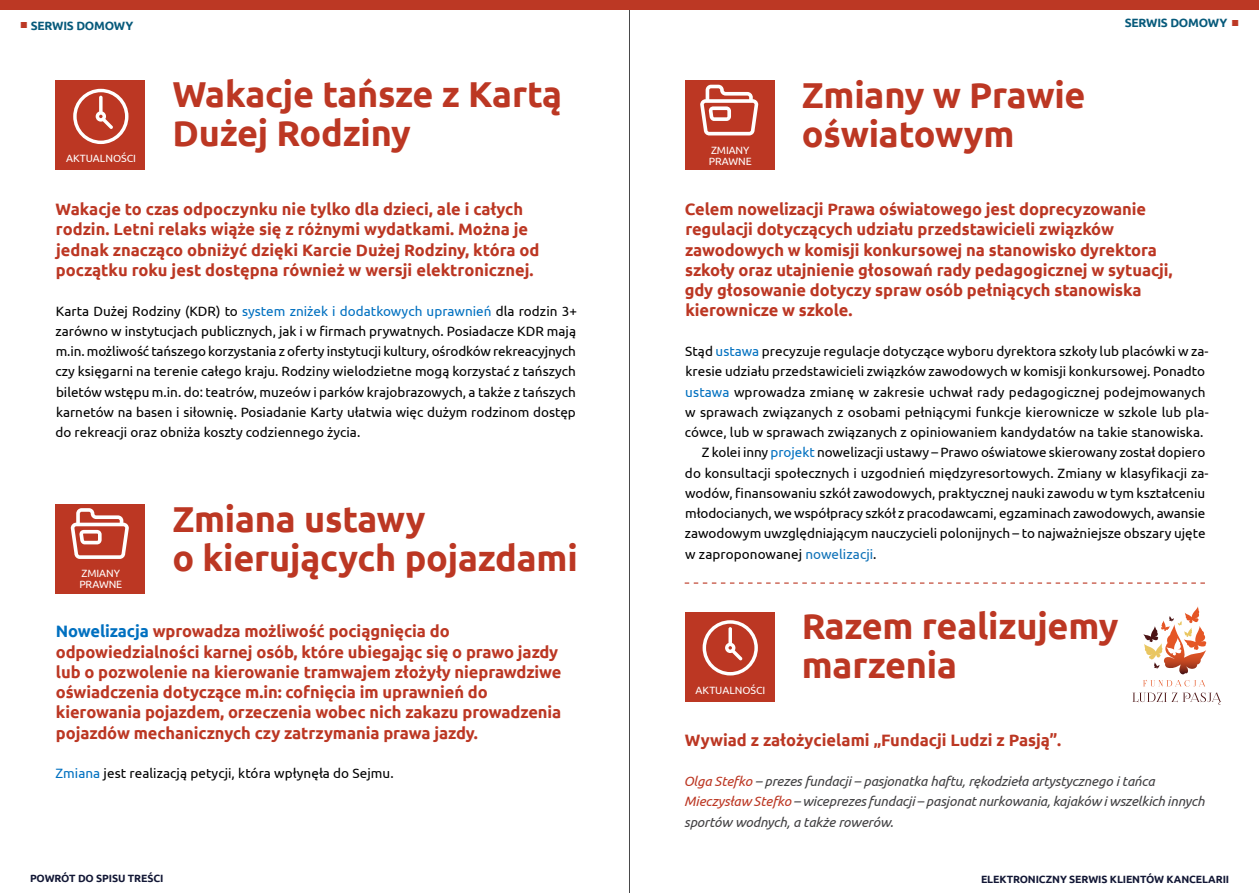
<style>
.page{position:relative;width:1259px;height:893px;background:#fff}
.page>*{position:absolute;margin:0;border:0;box-sizing:border-box;transform-origin:0 0}
.t1{font:700 36px/39px "Ubuntu";letter-spacing:-.005em;color:#bc3723}
.t2{font:700 16.5px/20.2px "Ubuntu";letter-spacing:-.005em;color:#bc3723}
.t3{font:13.5px/20.2px "Ubuntu";letter-spacing:.005em;color:#000;text-align:justify}
.t4{font:italic 13.5px/20.2px "Ubuntu";letter-spacing:-.01em;color:#414042}
.t5{font:700 12px "Ubuntu";letter-spacing:-.02em;color:#075a7b}
.t6{font:700 10.5px "Ubuntu";letter-spacing:-.01em;color:#121735}
.t7{font:10.5px/11.2px "Ubuntu";letter-spacing:-.01em;color:#fff}
.t8{font:300 10.5px "Proxima Nova";color:#bc3824}
.s1{font-family:"Proxima Nova";font-weight:300;font-size:10.5px;color:#bc3824}
.s2{color:#0070c0}
.s3{color:#0f72b8}
.s4{color:#bc3723}
</style>
<div class="page">
<hr style="left:629px;top:0;width:1px;height:893px;background:#48484a">
<div style="left:0;top:0;width:1259px;height:10px;background:#bc3824"></div>
<div style="left:55px;top:80px;width:90px;height:90px;background:#bc3723"></div>
<svg style="left:73px;top:89px;width:55px;height:55px"></svg>
<svg style="left:684px;top:582px;width:521px;height:2px"></svg>
<div style="left:55px;top:504px;width:90px;height:90px;background:#bc3723"></div>
<svg style="left:71px;top:508px;width:58px;height:51px"></svg>
<div style="left:684px;top:80px;width:90px;height:90px;background:#bc3723"></div>
<svg style="left:700px;top:85px;width:58px;height:50px"></svg>
<div style="left:684px;top:612px;width:90px;height:90px;background:#bc3723"></div>
<svg style="left:702px;top:620px;width:56px;height:55px"></svg>
<svg style="left:1132px;top:606px;width:89px;height:99px"></svg>
<p class="t8" style="left:20px;top:17px;width:8px">■</p>
<p class="t5" style="left:1124px;top:16px;width:115px">SERWIS DOMOWY <span class="s1">■</span></p>
<p class="t5" style="left:31px;top:18px;width:104px">SERWIS DOMOWY</p>
<p class="t7" style="left:66px;top:153px;width:71px">AKTUALNOŚCI</p>
<h1 class="t1" style="left:172px;top:74px;width:391px">Wakacje tańsze z Kartą<br>Dużej Rodziny</h1>
<p class="t2" style="left:55px;top:199px;width:485px">Wakacje to czas odpoczynku nie tylko dla dzieci, ale i całych rodzin. Letni relaks wiąże się z różnymi wydatkami. Można je jednak znacząco obniżyć dzięki Karcie Dużej Rodziny, która od początku roku jest dostępna również w wersji elektronicznej.</p>
<p class="t3" style="left:56px;top:300px;width:523px">Karta Dużej Rodziny (KDR) to <span class="s2">system zniżek i dodatkowych uprawnień</span> dla rodzin 3+ zarówno w instytucjach publicznych, jak i w firmach prywatnych. Posiadacze KDR mają m.in. możliwość tańszego korzystania z oferty instytucji kultury, ośrodków rekreacyjnych czy księgarni na terenie całego kraju. Rodziny wielodzietne mogą korzystać z tańszych biletów wstępu m.in. do: teatrów, muzeów i parków krajobrazowych, a także z tańszych karnetów na basen i siłownię. Posiadanie Karty ułatwia więc dużym rodzinom dostęp do rekreacji oraz obniża koszty codziennego życia.</p>
<p class="t7" style="left:79px;top:567px;width:44px">ZMIANY<br>PRAWNE</p>
<h1 class="t1" style="left:172px;top:499px;width:407px">Zmiana ustawy<br>o kierujących pojazdami</h1>
<p class="t2" style="left:56px;top:621px;width:507px"><span class="s2">Nowelizacja</span> wprowadza możliwość pociągnięcia do odpowiedzialności karnej osób, które ubiegając się o prawo jazdy lub o pozwolenie na kierowanie tramwajem złożyły nieprawdziwe oświadczenia dotyczące m.in: cofnięcia im uprawnień do kierowania pojazdem, orzeczenia wobec nich zakazu prowadzenia pojazdów mechanicznych czy zatrzymania prawa jazdy.</p>
<p class="t3" style="left:55px;top:763px;width:340px"><span class="s2">Zmiana</span> jest realizacją petycji, która wpłynęła do Sejmu.</p>
<p class="t7" style="left:709px;top:144px;width:44px">ZMIANY<br>PRAWNE</p>
<h1 class="t1" style="left:801px;top:76px;width:285px">Zmiany w Prawie oświatowym</h1>
<p class="t2" style="left:685px;top:199px;width:489px">Celem nowelizacji Prawa oświatowego jest doprecyzowanie regulacji dotyczących udziału przedstawicieli związków zawodowych w komisji konkursowej na stanowisko dyrektora szkoły oraz utajnienie głosowań rady pedagogicznej w sytuacji, gdy głosowanie dotyczy spraw osób pełniących stanowiska kierownicze w szkole.</p>
<p class="t3" style="left:685px;top:341px;width:525px">Stąd <span class="s2">ustawa</span> precyzuje regulacje dotyczące wyboru dyrektora szkoły lub placówki w za-</p>
<p class="t3" style="left:685px;top:361px;width:521px">kresie udziału przedstawicieli związków zawodowych w komisji konkursowej. Ponadto</p>
<p class="t3" style="left:685px;top:381px;width:522px"><span class="s2">ustawa</span> wprowadza zmianę w zakresie uchwał rady pedagogicznej podejmowanych</p>
<p class="t3" style="left:685px;top:401px;width:525px">w sprawach związanych z osobami pełniącymi funkcje kierownicze w szkole lub pla-</p>
<p class="t3" style="left:685px;top:422px;width:520px">cówce, lub w sprawach związanych z opiniowaniem kandydatów na takie stanowiska.</p>
<p class="t3" style="left:702px;top:442px;width:505px">Z kolei inny <span class="s2">projekt</span> nowelizacji ustawy – Prawo oświatowe skierowany został dopiero</p>
<p class="t3" style="left:685px;top:462px;width:525px">do konsultacji społecznych i uzgodnień międzyresortowych. Zmiany w klasyfikacji za-</p>
<p class="t3" style="left:685px;top:482px;width:521px">wodów, finansowaniu szkół zawodowych, praktycznej nauki zawodu w tym kształceniu</p>
<p class="t3" style="left:685px;top:503px;width:521px">młodocianych, we współpracy szkół z pracodawcami, egzaminach zawodowych, awansie</p>
<p class="t3" style="left:685px;top:523px;width:522px">zawodowym uwzględniającym nauczycieli polonijnych – to najważniejsze obszary ujęte</p>
<p class="t3" style="left:685px;top:543px;width:193px">w zaproponowanej <span class="s3">nowelizacji</span>.</p>
<p class="t7" style="left:695px;top:684px;width:71px">AKTUALNOŚCI</p>
<h1 class="t1" style="left:801px;top:606px;width:318px">Razem realizujemy marzenia</h1>
<p class="t2" style="left:685px;top:730px;width:378px">Wywiad z założycielami „Fundacji Ludzi z Pasją”.</p>
<p class="t4" style="left:684px;top:771px;width:522px"><span class="s4">Olga Stefko</span> – prezes fundacji – pasjonatka haftu, rękodzieła artystycznego i tańca<br><span class="s4">Mieczysław Stefko</span> – wiceprezes fundacji – pasjonat nurkowania, kajaków i wszelkich innych sportów wodnych, a także rowerów.</p>
<p class="t6" style="left:30px;top:872px;width:135px">POWRÓT DO SPISU TREŚCI</p>
<p class="t6" style="left:981px;top:872px;width:250px">ELEKTRONICZNY SERWIS KLIENTÓW KANCELARII</p>
</div>
